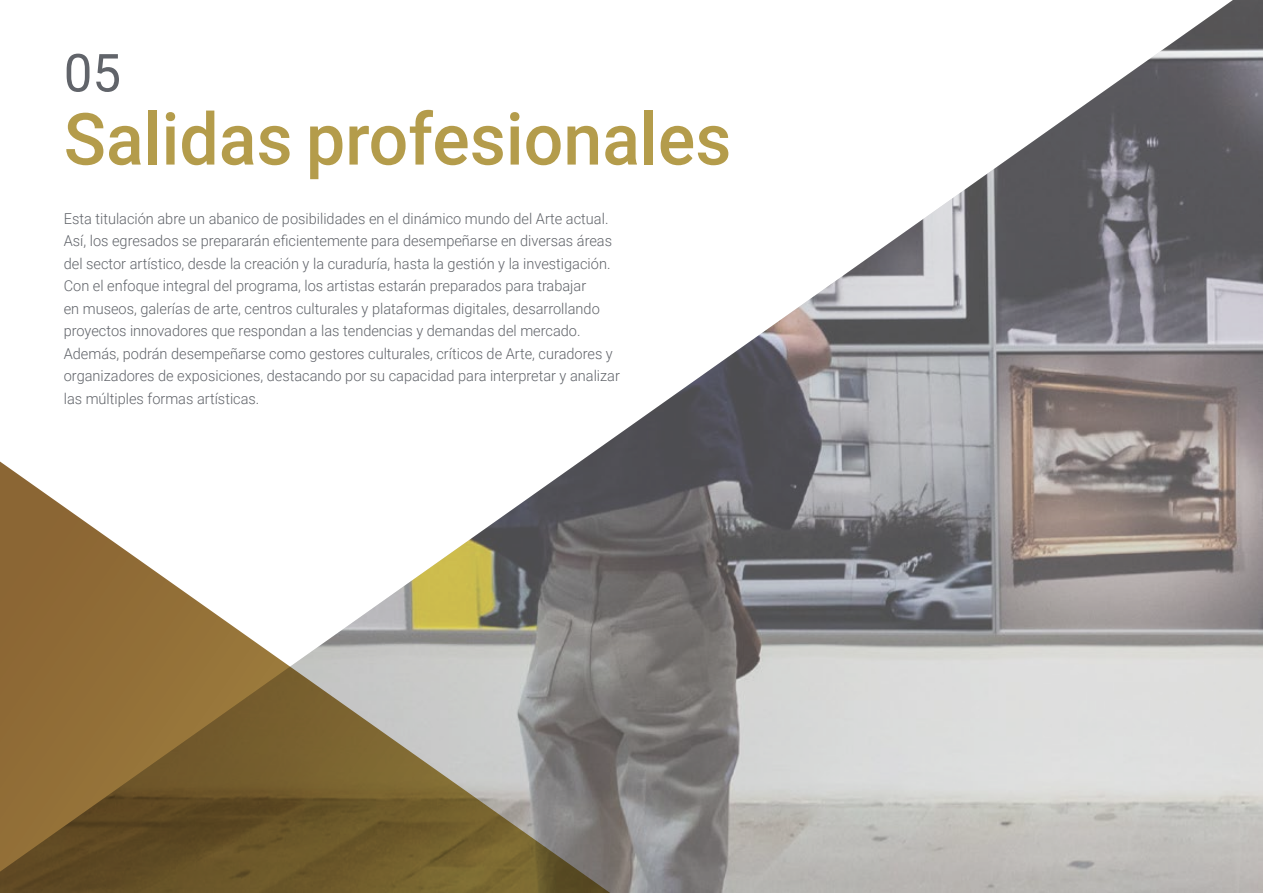
<style>
.page{position:relative;width:1263px;height:893px;background:#fff}
.page>*{position:absolute;margin:0;border:0;box-sizing:border-box;transform-origin:0 0}
.t1{font:500 72px "Roboto";color:#b49c4b}
.t2{font:52.5px "Roboto";color:#61646a}
.t3{font:300 15px/22.5px "Roboto";color:#61646a}
</style>
<div class="page">
<img style="left:602px;top:0;width:661px;height:893px">
<svg style="left:0;top:446px;width:640px;height:447px"></svg>
<h2 class="t2" style="left:64px;top:36px;width:59px">05</h2>
<h1 class="t1" style="left:64px;top:89px;width:669px">Salidas profesionales</h1>
<p class="t3" style="left:64px;top:207px;width:558px">Esta titulación abre un abanico de posibilidades en el dinámico mundo del Arte actual.<br>Así, los egresados se prepararán eficientemente para desempeñarse en diversas áreas del sector artístico, desde la creación y la curaduría, hasta la gestión y la investigación.<br>Con el enfoque integral del programa, los artistas estarán preparados para trabajar<br>en museos, galerías de arte, centros culturales y plataformas digitales, desarrollando proyectos innovadores que respondan a las tendencias y demandas del mercado.<br>Además, podrán desempeñarse como gestores culturales, críticos de Arte, curadores y organizadores de exposiciones, destacando por su capacidad para interpretar y analizar las múltiples formas artísticas.</p>
</div>
